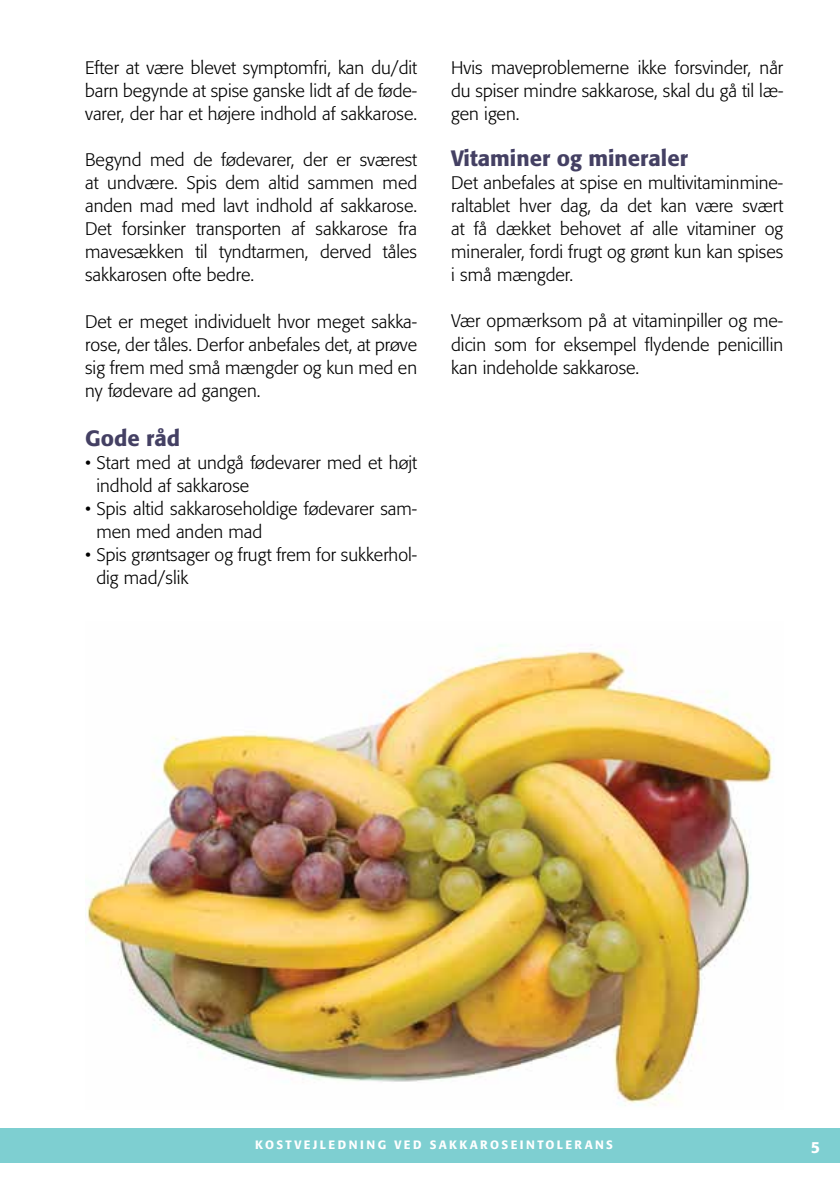
<style>
.page{position:relative;width:840px;height:1191px;background:#fff}
.page>*{position:absolute;margin:0;border:0;box-sizing:border-box;transform-origin:0 0}
.t1{font:500 22px "Formata";color:#444063}
.t2{font:300 18px/23px "Formata";color:#000;text-align:justify}
.t3{font:500 16px "Formata";color:#fff}
.t4{font:500 12px "Formata";letter-spacing:.2em;color:#fff}
</style>
<div class="page">
<div style="left:0;top:1128px;width:839px;height:34px;background:#7ecfd1"></div>
<img style="left:85px;top:644px;width:689px;height:462px">
<p class="t2" style="left:85px;top:57px;width:333px">Efter at være blevet symptomfri, kan du/dit barn begynde at spise ganske lidt af de føde&shy;varer, der har et højere indhold af sakkarose.</p>
<p class="t2" style="left:85px;top:149px;width:333px">Begynd med de fødevarer, der er sværest at undvære. Spis dem altid sammen med anden mad med lavt indhold af sakkarose.<br>Det forsinker transporten af sakkarose fra mavesækken til tyndtarmen, derved tåles sakkarosen ofte bedre.</p>
<p class="t2" style="left:85px;top:310px;width:333px">Det er meget individuelt hvor meget sakka&shy;rose, der tåles. Derfor anbefales det, at prøve sig frem med små mængder og kun med en ny fødevare ad gangen.</p>
<p class="t1" style="left:85px;top:424px;width:96px">Gode råd</p>
<p class="t2" style="left:96px;top:451px;width:322px;text-indent:-11px">• Start med at undgå fødevarer med et højt indhold af sakkarose</p>
<p class="t2" style="left:96px;top:497px;width:322px;text-indent:-11px">• Spis altid sakkaroseholdige fødevarer sam&shy;men med anden mad</p>
<p class="t2" style="left:96px;top:543px;width:322px;text-indent:-11px">• Spis grøntsager og frugt frem for sukkerhol&shy;dig mad/slik</p>
<p class="t2" style="left:451px;top:57px;width:333px">Hvis maveproblemerne ikke forsvinder, når du spiser mindre sakkarose, skal du gå til læ&shy;gen igen.</p>
<p class="t1" style="left:451px;top:145px;width:238px">Vitaminer og mineraler</p>
<p class="t2" style="left:451px;top:172px;width:333px">Det anbefales at spise en multivitaminmine&shy;raltablet hver dag, da det kan være svært at få dækket behovet af alle vitaminer og mineraler, fordi frugt og grønt kun kan spises i små mængder.</p>
<p class="t2" style="left:451px;top:310px;width:333px">Vær opmærksom på at vitaminpiller og me&shy;dicin som for eksempel flydende penicillin kan indeholde sakkarose.</p>
<p class="t4" style="left:255px;top:1137px;width:245px">Kostvejledning ved SAKKAROSE</p>
<p class="t4" style="left:519px;top:1137px;width:95px">intolera ns</p>
<p class="t3" style="left:810px;top:1137px;width:11px">5</p>
</div>
